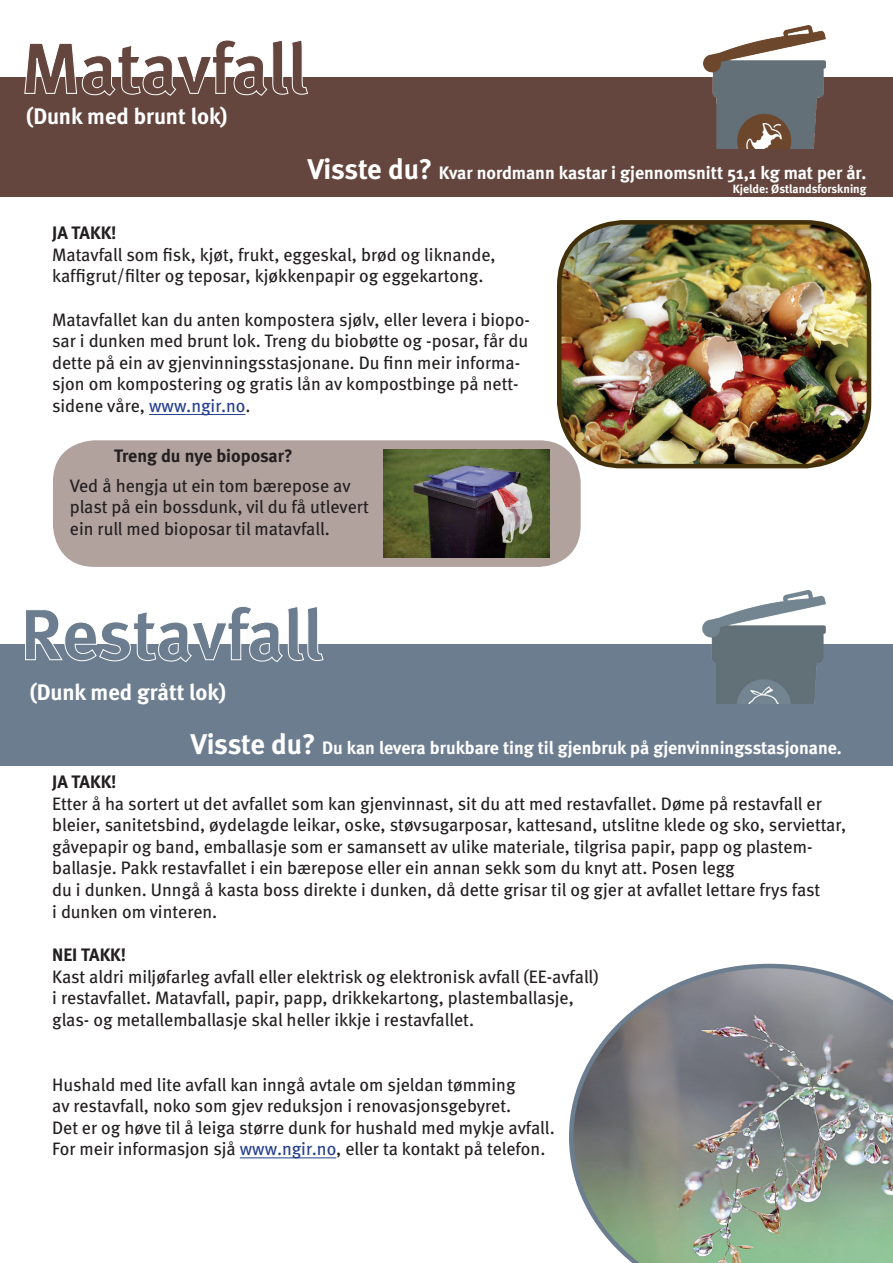
<style>
.page{position:relative;width:893px;height:1263px;background:#fff}
.page>*{position:absolute;margin:0;border:0;box-sizing:border-box;transform-origin:0 0}
.t1{font:700 72px "Meta";letter-spacing:-.01em;color:#6c7d90}
.t2{font:700 72px "Meta";letter-spacing:-.01em;color:#64463e}
.t3{font:700 22.5px "Meta";color:#fff}
.t4{font:18px/21.6px "Meta";color:#231f20}
.t5{font:700 18px "Meta";color:#fff}
.t6{font:700 18px "Meta";color:#231f20}
.t7{font:700 12px "Meta";color:#fff}
.s1{font-size:28.5px}
.s2{color:#253f8e}
</style>
<div class="page">
<div style="left:0;top:77px;width:893px;height:120px;background:#64463e"></div>
<svg style="left:24px;top:77px;width:284px;height:19px"></svg>
<hr style="left:149px;top:414px;width:96px;height:1px;background:#253f8e">
<img style="left:559px;top:222px;width:310px;height:243px">
<div style="left:557px;top:220px;width:314px;height:248px;border:4px solid #42300b;border-radius:64px"></div>
<div style="left:0;top:644px;width:893px;height:121px;background:#6c7d90"></div>
<svg style="left:25px;top:644px;width:299px;height:18px"></svg>
<hr style="left:240px;top:1157px;width:96px;height:1px;background:#253f8e">
<svg style="left:569px;top:964px;width:324px;height:299px;background:#979f99"></svg>
<div style="left:52px;top:440px;width:529px;height:128px;background:#b1a29e;border-radius:43px"></div>
<div style="left:51px;top:439px;width:531px;height:129px;border:2px solid #fff;border-radius:43px"></div>
<img style="left:384px;top:450px;width:166px;height:107px">
<img style="left:703px;top:25px;width:123px;height:124px">
<img style="left:702px;top:591px;width:123px;height:112px">
<h1 class="t2" style="left:21px;top:26px;width:288px">Matavfall</h1>
<p class="t3" style="left:26px;top:103px;width:203px">(Dunk med brunt lok)</p>
<p class="t5" style="left:308px;top:162px;width:560px"><span class="s1">Visste du?</span> Kvar nordmann kastar i gjennomsnitt 51,1 kg mat per år.</p>
<p class="t7" style="left:733px;top:182px;width:135px">Kjelde: Østlandsforskning</p>
<p class="t6" style="left:52px;top:222px;width:66px">JA TAKK!</p>
<p class="t4" style="left:52px;top:243px;width:445px">Matavfall som fisk, kjøt, frukt, eggeskal, brød og liknande, kaffigrut/filter og teposar, kjøkkenpapir og eggekartong.</p>
<p class="t4" style="left:52px;top:308px;width:479px">Matavfallet kan du anten kompostera sjølv, eller levera i biopo&shy;sar i dunken med brunt lok. Treng du biobøtte og -posar, får du dette på ein av gjenvinningsstasjonane. Du finn meir informa&shy;sjon om kompostering og gratis lån av kompostbinge på nett&shy;sidene våre, <span class="s2">www.ngir.no</span>.</p>
<p class="t6" style="left:114px;top:445px;width:180px">Treng du nye bioposar?</p>
<p class="t4" style="left:70px;top:474px;width:301px">Ved å hengja ut ein tom bærepose av plast på ein bossdunk, vil du få utlevert ein rull med bioposar til matavfall.</p>
<h1 class="t1" style="left:21px;top:592px;width:304px">Restavfall</h1>
<p class="t3" style="left:30px;top:679px;width:198px">(Dunk med grått lok)</p>
<p class="t5" style="left:191px;top:737px;width:652px"><span class="s1">Visste du?</span> Du kan levera brukbare ting til gjenbruk på gjenvinningsstasjonane.</p>
<p class="t6" style="left:52px;top:771px;width:66px">JA TAKK!</p>
<p class="t4" style="left:52px;top:792px;width:796px">Etter å ha sortert ut det avfallet som kan gjenvinnast, sit du att med restavfallet. Døme på restavfall er bleier, sanitetsbind, øydelagde leikar, oske, støvsugarposar, kattesand, utslitne klede og sko, serviettar, gåvepapir og band, emballasje som er samansett av ulike materiale, tilgrisa papir, papp og plastem&shy;ballasje. Pakk restavfallet i ein bærepose eller ein annan sekk som du knyt att. Posen legg<br>du i dunken. Unngå å kasta boss direkte i dunken, då dette grisar til og gjer at avfallet lettare frys fast<br>i dunken om vinteren.</p>
<p class="t6" style="left:52px;top:944px;width:76px">NEI TAKK!</p>
<p class="t4" style="left:52px;top:965px;width:548px">Kast aldri miljøfarleg avfall eller elektrisk og elektronisk avfall (EE-avfall) i restavfallet. Matavfall, papir, papp, drikkekartong, plastemballasje, glas- og metallemballasje skal heller ikkje i restavfallet.</p>
<p class="t4" style="left:52px;top:1073px;width:504px">Hushald med lite avfall kan inngå avtale om sjeldan tømming<br>av restavfall, noko som gjev reduksjon i renovasjonsgebyret.<br>Det er og høve til å leiga større dunk for hushald med mykje avfall.<br>For meir informasjon sjå <span class="s2">www.ngir.no</span>, eller ta kontakt på telefon.</p>
</div>
